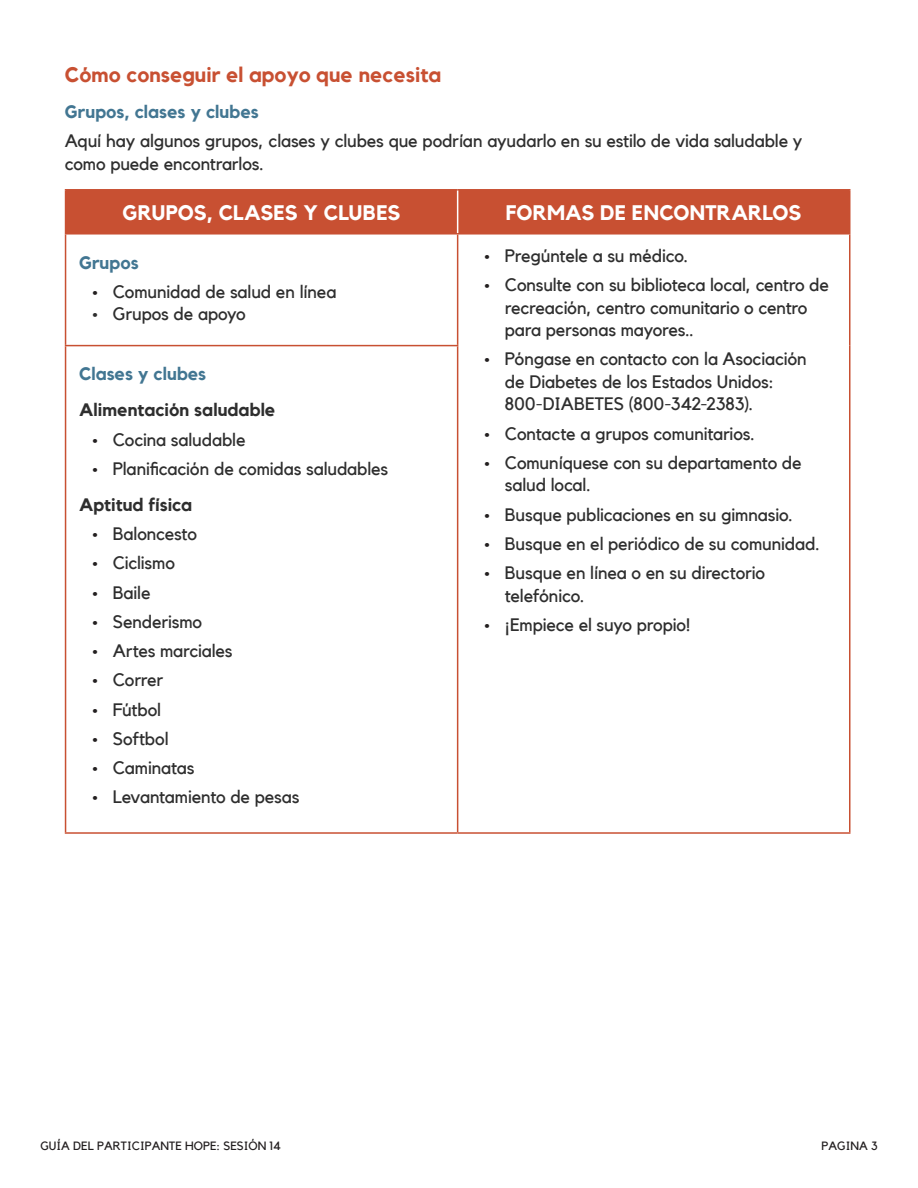
<style>
.page{position:relative;width:918px;height:1188px;background:#fff}
.page>*{position:absolute;margin:0;border:0;box-sizing:border-box;transform-origin:0 0}
.red_14_Header_Spacing{font:700 21px "Kollektif";letter-spacing:-.005em;color:#fff}
.body_spacing{font:700 21px "Kollektif";color:#c85032}
.body_spacing-2{font:18px/22.5px "Kollektif";letter-spacing:-.01em;color:#2e2e2e}
.line_before_list{font:700 18px "Kollektif";letter-spacing:.005em;color:#2e2e2e}
.line_before_list-2{font:700 18px "Kollektif";letter-spacing:.01em;color:#427692}
.body_spacing-3{font:700 18px "Kollektif";color:#427692}
.t1{font:12px "Kollektif";color:#231f20}
.s1{color:#231f20}
</style>
<div class="page">
<div style="left:66px;top:191px;width:783px;height:42px;background:#c85032"></div>
<hr style="left:65px;top:235px;width:1px;height:110px;background:#c85032">
<hr style="left:65px;top:346px;width:1px;height:486px;background:#c85032">
<hr style="left:65px;top:189px;width:393px;height:2px;background:#c85032">
<hr style="left:458px;top:189px;width:392px;height:2px;background:#c85032">
<hr style="left:849px;top:191px;width:1px;height:42px;background:#c85032">
<hr style="left:65px;top:233px;width:393px;height:2px;background:#c85032">
<hr style="left:65px;top:345px;width:393px;height:1px;background:#c85032">
<hr style="left:65px;top:832px;width:393px;height:2px;background:#c85032">
<hr style="left:457px;top:191px;width:1px;height:42px;background:#fff">
<hr style="left:65px;top:191px;width:1px;height:42px;background:#c85032">
<hr style="left:458px;top:233px;width:392px;height:2px;background:#c85032">
<hr style="left:457px;top:235px;width:1px;height:110px;background:#c85032">
<hr style="left:849px;top:235px;width:1px;height:111px;background:#c85032">
<hr style="left:457px;top:346px;width:1px;height:486px;background:#c85032">
<hr style="left:849px;top:346px;width:1px;height:486px;background:#c85032">
<hr style="left:458px;top:832px;width:392px;height:2px;background:#c85032">
<p class="body_spacing" style="left:65px;top:62px;width:378px">Cómo conseguir el apoyo que necesita</p>
<p class="line_before_list-2" style="left:65px;top:101px;width:196px">Grupos, clases y clubes</p>
<p class="body_spacing-2" style="left:65px;top:130px;width:739px">Aquí hay algunos grupos, clases y clubes que podrían ayudarlo en su estilo de vida saludable y como puede encontrarlos.</p>
<p class="red_14_Header_Spacing" style="left:123px;top:201px;width:279px">GRUPOS, CLASES Y CLUBES</p>
<p class="red_14_Header_Spacing" style="left:506px;top:201px;width:297px">FORMAS DE ENCONTRARLOS</p>
<p class="line_before_list-2" style="left:79px;top:252px;width:61px">Grupos</p>
<p class="body_spacing-2" style="left:93px;top:280px;width:245px"><span class="s1">•</span> Comunidad de salud en línea</p>
<p class="body_spacing-2" style="left:93px;top:303px;width:155px">• Grupos de apoyo</p>
<p class="body_spacing-2" style="left:485px;top:244px;width:205px"><span class="s1">•</span> Pregúntele a su médico.</p>
<p class="body_spacing-2" style="left:505px;top:274px;width:326px;text-indent:-20px"><span class="s1">•</span> Consulte con su biblioteca local, centro de recreación, centro comunitario o centro para personas mayores..</p>
<p class="body_spacing-2" style="left:505px;top:348px;width:304px;text-indent:-20px"><span class="s1">•</span> Póngase en contacto con la Asociación de Diabetes de los Estados Unidos:<br>800-DIABETES (800-342-2383).</p>
<p class="body_spacing-2" style="left:485px;top:422px;width:272px"><span class="s1">•</span> Contacte a grupos comunitarios.</p>
<p class="body_spacing-2" style="left:505px;top:451px;width:298px;text-indent:-20px"><span class="s1">•</span> Comuníquese con su departamento de salud local.</p>
<p class="body_spacing-2" style="left:485px;top:503px;width:310px"><span class="s1">•</span> Busque publicaciones en su gimnasio.</p>
<p class="body_spacing-2" style="left:485px;top:532px;width:337px"><span class="s1">•</span> Busque en el periódico de su comunidad.</p>
<p class="body_spacing-2" style="left:505px;top:562px;width:262px;text-indent:-20px"><span class="s1">•</span> Busque en línea o en su directorio telefónico.</p>
<p class="body_spacing-2" style="left:485px;top:613px;width:207px"><span class="s1">•</span> ¡Empiece el suyo propio!</p>
<p class="body_spacing-3" style="left:79px;top:364px;width:129px">Clases y clubes</p>
<p class="line_before_list" style="left:79px;top:400px;width:198px">Alimentación saludable</p>
<p class="body_spacing-2" style="left:93px;top:428px;width:155px"><span class="s1">•</span> Cocina saludable</p>
<p class="body_spacing-2" style="left:93px;top:457px;width:297px"><span class="s1">•</span> Planificación de comidas saludables</p>
<p class="line_before_list" style="left:79px;top:494px;width:115px">Aptitud física</p>
<p class="body_spacing-2" style="left:93px;top:523px;width:106px"><span class="s1">•</span> Baloncesto</p>
<p class="body_spacing-2" style="left:93px;top:552px;width:84px"><span class="s1">•</span> Ciclismo</p>
<p class="body_spacing-2" style="left:93px;top:581px;width:60px"><span class="s1">•</span> Baile</p>
<p class="body_spacing-2" style="left:93px;top:610px;width:111px"><span class="s1">•</span> Senderismo</p>
<p class="body_spacing-2" style="left:93px;top:640px;width:142px"><span class="s1">•</span> Artes marciales</p>
<p class="body_spacing-2" style="left:93px;top:669px;width:72px"><span class="s1">•</span> Correr</p>
<p class="body_spacing-2" style="left:93px;top:698px;width:70px"><span class="s1">•</span> Fútbol</p>
<p class="body_spacing-2" style="left:93px;top:727px;width:77px"><span class="s1">•</span> Softbol</p>
<p class="body_spacing-2" style="left:93px;top:757px;width:104px"><span class="s1">•</span> Caminatas</p>
<p class="body_spacing-2" style="left:93px;top:786px;width:208px"><span class="s1">•</span> Levantamiento de pesas</p>
<p class="t1" style="left:40px;top:1139px;width:242px">GUÍA DEL PARTICIPANTE HOPE: SESIÓN 14</p>
<p class="t1" style="left:822px;top:1139px;width:58px">PAGINA 3</p>
</div>
